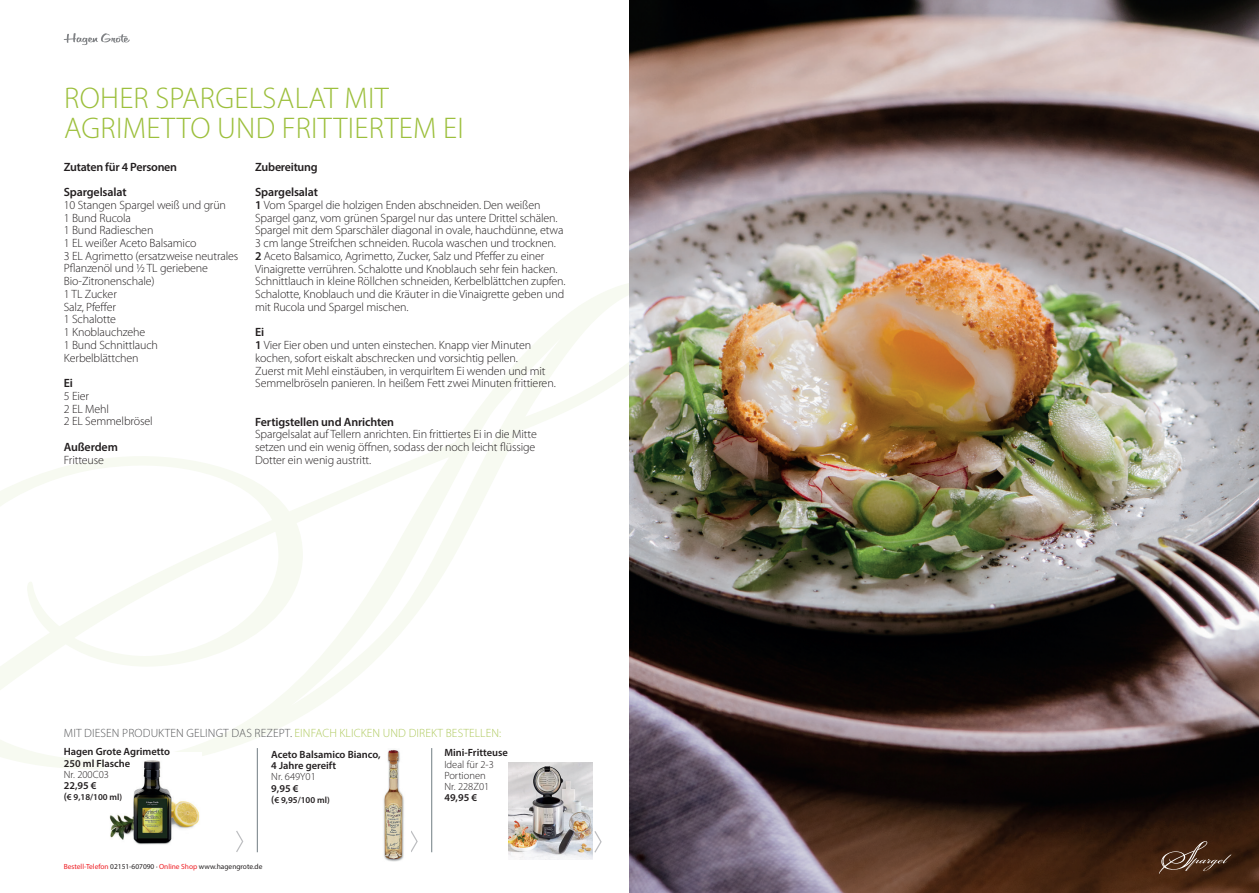
<style>
.page{position:relative;width:1259px;height:893px;background:#fff}
.page>*{position:absolute;margin:0;border:0;box-sizing:border-box;transform-origin:0 0}
.t1{font:300 30px/30px "Myriad Pro";letter-spacing:.01em;color:#9cbf3b}
.t2{font:300 12px/12.8px "Myriad Pro";letter-spacing:-.01em;color:#231f20}
.t3{font:600 12px/25.5px "Myriad Pro";letter-spacing:-.01em;color:#231f20}
.t4{font:300 12px "Myriad Pro";letter-spacing:.01em;color:#57585a}
.t5{font:600 10.5px/11.2px "Myriad Pro";color:#231f20}
.t6{font:300 10.5px/11.2px "Myriad Pro";color:#231f20}
.t7{font:600 9px "Myriad Pro";color:#231f20}
.t8{font:7.35px "Myriad Pro";color:#231f20}
.s1{font-weight:600}
.s2{color:#afca5f}
.s3{font-size:10.5px}
.s4{color:#ee1d23}
</style>
<div class="page">
<hr style="left:431px;top:748px;width:1px;height:104px;background:#717d83">
<svg style="left:594px;top:842px;width:8px;height:11px"></svg>
<svg style="left:411px;top:842px;width:7px;height:10px"></svg>
<hr style="left:257px;top:748px;width:1px;height:104px;background:#717d83">
<svg style="left:236px;top:842px;width:7px;height:10px"></svg>
<svg style="left:0;top:283px;width:629px;height:559px"></svg>
<img style="left:105px;top:752px;width:96px;height:93px">
<img style="left:348px;top:748px;width:62px;height:113px">
<img style="left:509px;top:762px;width:83px;height:97px">
<img style="left:629px;top:0;width:630px;height:893px">
<svg style="left:64px;top:33px;width:66px;height:12px"></svg>
<svg style="left:1158px;top:841px;width:73px;height:33px;background:#543827"></svg>
<h1 class="t1" style="left:64px;top:82px;width:401px">ROHER SPARGELSALAT MIT<br>AGRIMETTO UND FRITTIERTEM EI</h1>
<p class="t3" style="left:255px;top:153px;width:64px">Zubereitung<br>Spargelsalat</p>
<p class="t2" style="left:255px;top:198px;width:312px"><span class="s1">1</span> Vom Spargel die holzigen Enden abschneiden. Den weißen Spargel ganz, vom grünen Spargel nur das untere Drittel schälen.<br>Spargel mit dem Sparschäler diagonal in ovale, hauchdünne, etwa 3 cm lange Streifchen schneiden. Rucola waschen und trocknen.<br><span class="s1">2</span> Aceto Balsamico, Agrimetto, Zucker, Salz und Pfeffer zu einer Vinaigrette verrühren. Schalotte und Knoblauch sehr fein hacken.<br>Schnittlauch in kleine Röllchen schneiden, Kerbelblättchen zupfen.<br>Schalotte, Knoblauch und die Kräuter in die Vinaigrette geben und mit Rucola und Spargel mischen.</p>
<p class="t2" style="left:255px;top:326px;width:302px"><span class="s1">Ei<br>1</span> Vier Eier oben und unten einstechen. Knapp vier Minuten kochen, sofort eiskalt abschrecken und vorsichtig pellen.<br>Zuerst mit Mehl einstäuben, in verquirltem Ei wenden und mit Semmelbröseln panieren. In heißem Fett zwei Minuten frittieren.</p>
<p class="t3" style="left:255px;top:408px;width:140px">Fertigstellen und Anrichten</p>
<p class="t2" style="left:255px;top:428px;width:283px">Spargelsalat auf Tellern anrichten. Ein frittiertes Ei in die Mitte setzen und ein wenig öffnen, sodass der noch leicht flüssige<br>Dotter ein wenig austritt.</p>
<p class="t3" style="left:64px;top:153px;width:115px">Zutaten für 4 Personen<br>Spargelsalat</p>
<p class="t2" style="left:64px;top:198px;width:176px">10 Stangen Spargel weiß und grün<br>1 Bund Rucola<br>1 Bund Radieschen<br>1 EL weißer Aceto Balsamico<br>3 EL Agrimetto (ersatzweise neutrales<br>Pflanzenöl und ½ TL geriebene<br>Bio-Zitronenschale)<br>1 TL Zucker<br>Salz, Pfeffer<br>1 Schalotte<br>1 Knoblauchzehe<br>1 Bund Schnittlauch<br>Kerbelblättchen</p>
<p class="t3" style="left:64px;top:370px;width:11px">Ei</p>
<p class="t2" style="left:64px;top:389px;width:90px">5 Eier<br>2 EL Mehl<br>2 EL Semmelbrösel</p>
<p class="t3" style="left:64px;top:434px;width:56px">Außerdem</p>
<p class="t2" style="left:64px;top:453px;width:42px">Fritteuse</p>
<p class="t4" style="left:64px;top:726px;width:439px">MIT DIESEN PRODUKTEN GELINGT DAS REZEPT. <span class="s2">EINFACH KLICKEN UND DIREKT BESTELLEN:</span></p>
<p class="t5" style="left:64px;top:746px;width:108px">Hagen Grote Agrimetto<br>250 ml Flasche</p>
<p class="t6" style="left:64px;top:769px;width:47px">Nr. 200C03</p>
<p class="t5" style="left:64px;top:780px;width:34px">22,95 €</p>
<p class="t7" style="left:64px;top:792px;width:60px"><span class="s3">(</span>€ 9,18/100 ml)</p>
<p class="t5" style="left:271px;top:749px;width:111px">Aceto Balsamico Bianco,<br>4 Jahre gereift</p>
<p class="t6" style="left:271px;top:771px;width:46px">Nr. 649Y01</p>
<p class="t5" style="left:271px;top:782px;width:29px">9,95 €</p>
<p class="t7" style="left:271px;top:794px;width:60px"><span class="s3">(</span>€ 9,95/100 ml)</p>
<p class="t8" style="left:64px;top:862px;width:200px"><span class="s4">Bestell-Telefon</span> 02151-607090 · <span class="s4">Online Shop</span> www.hagengrote.de</p>
<p class="t5" style="left:444px;top:747px;width:65px">Mini-Fritteuse</p>
<p class="t6" style="left:444px;top:758px;width:51px">Ideal für 2-3<br>Portionen<br>Nr. 228Z01</p>
<p class="t5" style="left:444px;top:792px;width:34px">49,95 €</p>
</div>
